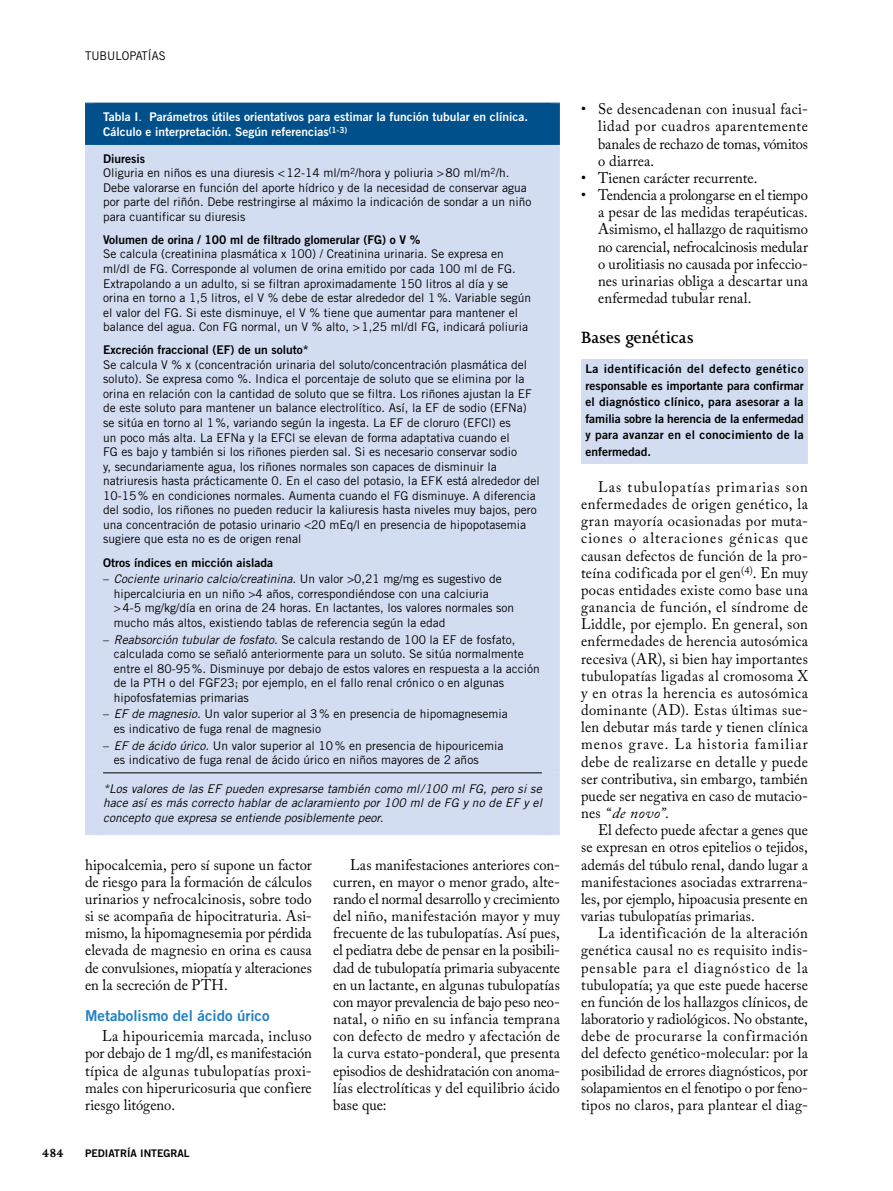
<style>
.page{position:relative;width:893px;height:1191px;background:#fff}
.page>*{position:absolute;margin:0;border:0;box-sizing:border-box;transform-origin:0 0}
.t1{font:600 18.75px "Joanna MT Std";letter-spacing:.005em;color:#000}
.t2{font:15.3px/17.1px "Adobe Caslon Pro";letter-spacing:.005em;color:#000;text-align:justify;scale:.95 1}
.t3{font:15px "Trade Gothic Bold Two";color:#2281c4}
.t4{font:700 13.5px "Joanna MT Std";color:#000}
.t5{font:12px/14.5px "Trade Gothic";color:#000}
.t6{font:12px/16.5px "Trade Gothic Bold Two";color:#000;text-align:justify}
.t7{font:italic 12px/14.5px "Trade Gothic";color:#000;text-align:justify}
.t8{font:12px/14.5px "Trade Gothic Bold Two";color:#fff}
.t9{font:12px "Trade Gothic";color:#000;scale:.95 1}
.t10{font:10.5px "Trade Gothic Bold Two";color:#000}
.s1{font-family:"Trade Gothic"}
.s2{font-style:italic}
</style>
<div class="page">
<div style="left:581px;top:359px;width:227px;height:105px;background:#d3ddf2"></div>
<div style="left:94px;top:103px;width:457px;height:41px;background:#00508c"></div>
<div style="left:103px;top:145px;width:439px;height:689px;background:#d3ddf2"></div>
<div style="left:85px;top:773px;width:18px;height:61px;background:#d3ddf2"></div>
<div style="left:542px;top:773px;width:18px;height:61px;background:#d3ddf2"></div>
<hr style="left:85px;top:834px;width:475px;height:1px;background:#d3ddf2">
<div style="left:85px;top:145px;width:18px;height:628px;background:#d3ddf2"></div>
<div style="left:542px;top:145px;width:18px;height:628px;background:#d3ddf2"></div>
<hr style="left:103px;top:772px;width:439px;height:1px;background:#000">
<div style="left:85px;top:103px;width:18px;height:41px;background:#00508c"></div>
<div style="left:542px;top:103px;width:18px;height:41px;background:#00508c"></div>
<hr style="left:85px;top:144px;width:475px;height:1px;background:#00508c">
<p class="t9" style="left:85px;top:49px;width:86px">Tubulopatías</p>
<p class="t8" style="left:103px;top:110px;width:427px">Tabla I<span class="s1">.</span> Parámetros útiles orientativos para estimar la función tubular en clínica.<br>Cálculo e interpretación. Según referencias<sup>(1-3)</sup></p>
<p class="t6" style="left:103px;top:150px;width:43px">Diuresis</p>
<p class="t5" style="left:103px;top:165px;width:430px">Oliguria en niños es una diuresis &lt;12-14 ml/m<sup>2</sup>/hora y poliuria &gt;80 ml/m<sup>2</sup>/h.<br>Debe valorarse en función del aporte hídrico y de la necesidad de conservar agua por parte del riñón. Debe restringirse al máximo la indicación de sondar a un niño para cuantificar su diuresis</p>
<p class="t6" style="left:103px;top:231px;width:319px">Volumen de orina / 100 ml de filtrado glomerular (FG) o V %</p>
<p class="t5" style="left:103px;top:247px;width:429px">Se calcula (creatinina plasmática x 100) / Creatinina urinaria. Se expresa en ml/dl de FG. Corresponde al volumen de orina emitido por cada 100 ml de FG.<br>Extrapolando a un adulto, si se filtran aproximadamente 150 litros al día y se orina en torno a 1,5 litros, el V % debe de estar alrededor del 1%. Variable según el valor del FG. Si este disminuye, el V % tiene que aumentar para mantener el balance del agua. Con FG normal, un V % alto, &gt;1,25 ml/dl FG, indicará poliuria</p>
<p class="t6" style="left:103px;top:341px;width:207px">Excreción fraccional (EF) de un soluto*</p>
<p class="t5" style="left:103px;top:357px;width:438px">Se calcula V % x (concentración urinaria del soluto/concentración plasmática del soluto). Se expresa como %. Indica el porcentaje de soluto que se elimina por la orina en relación con la cantidad de soluto que se filtra. Los riñones ajustan la EF de este soluto para mantener un balance electrolítico. Así, la EF de sodio (EFNa) se sitúa en torno al 1%, variando según la ingesta. La EF de cloruro (EFCl) es<br>un poco más alta. La EFNa y la EFCl se elevan de forma adaptativa cuando el<br>FG es bajo y también si los riñones pierden sal. Si es necesario conservar sodio<br>y, secundariamente agua, los riñones normales son capaces de disminuir la natriuresis hasta prácticamente 0. En el caso del potasio, la EFK está alrededor del 10-15% en condiciones normales. Aumenta cuando el FG disminuye. A diferencia del sodio, los riñones no pueden reducir la kaliuresis hasta niveles muy bajos, pero una concentración de potasio urinario &lt;20 mEq/l en presencia de hipopotasemia sugiere que esta no es de origen renal</p>
<p class="t6" style="left:103px;top:554px;width:171px">Otros índices en micción aislada</p>
<p class="t5" style="left:114px;top:571px;width:402px;text-indent:-11px">– <span class="s2">Cociente urinario calcio/creatinina.</span> Un valor &gt;0,21 mg/mg es sugestivo de hipercalciuria en un niño &gt;4 años, correspondiéndose con una calciuria &gt;4-5 mg/kg/día en orina de 24 horas. En lactantes, los valores normales son mucho más altos, existiendo tablas de referencia según la edad</p>
<p class="t5" style="left:114px;top:632px;width:428px;text-indent:-11px">– <span class="s2">Reabsorción tubular de fosfato.</span> Se calcula restando de 100 la EF de fosfato, calculada como se señaló anteriormente para un soluto. Se sitúa normalmente entre el 80-95%. Disminuye por debajo de estos valores en respuesta a la acción de la PTH o del FGF23; por ejemplo, en el fallo renal crónico o en algunas hipofosfatemias primarias</p>
<p class="t5" style="left:114px;top:706px;width:396px;text-indent:-11px">– <span class="s2">EF de magnesio.</span> Un valor superior al 3% en presencia de hipomagnesemia es indicativo de fuga renal de magnesio</p>
<p class="t5" style="left:114px;top:738px;width:391px;text-indent:-11px">– <span class="s2">EF de ácido úrico.</span> Un valor superior al 10% en presencia de hipouricemia es indicativo de fuga renal de ácido úrico en niños mayores de 2 años</p>
<p class="t7" style="left:103px;top:781px;width:440px">*Los valores de las EF pueden expresarse también como ml/100 ml FG, pero si se hace así es más correcto hablar de aclaramiento por 100 ml de FG y no de EF y el concepto que expresa se entiende posiblemente peor.</p>
<p class="t2" style="left:85px;top:855px;width:240px">hipocalcemia, pero sí supone un factor de riesgo para la formación de cálculos urinarios y nefrocalcinosis, sobre todo si se acompaña de hipocitraturia. Asi&shy;mismo, la hipomagnesemia por pérdida elevada de magnesio en orina es causa de convulsiones, miopatía y alteraciones en la secreción de PTH.</p>
<p class="t3" style="left:85px;top:1006px;width:186px">Metabolismo del ácido úrico</p>
<p class="t2" style="left:85px;top:1027px;width:240px;text-indent:17px">La hipouricemia marcada, incluso por debajo de 1 mg/dl, es manifestación típica de algunas tubulopatías proxi&shy;males con hiperuricosuria que confiere riesgo litógeno.</p>
<p class="t4" style="left:42px;top:1145px;width:23px">484</p>
<p class="t10" style="left:85px;top:1146px;width:106px">PEDIATRÍA INTEGRAL</p>
<p class="t2" style="left:333px;top:855px;width:240px;text-indent:17px">Las manifestaciones anteriores con&shy;curren, en mayor o menor grado, alte&shy;rando el normal desarrollo y crecimiento del niño, manifestación mayor y muy frecuente de las tubulopatías. Así pues, el pediatra debe de pensar en la posibili&shy;dad de tubulopatía primaria subyacente en un lactante, en algunas tubulopatías con mayor prevalencia de bajo peso neo&shy;natal, o niño en su infancia temprana con defecto de medro y afectación de la curva estato-ponderal, que presenta episodios de deshidratación con anoma&shy;lías electrolíticas y del equilibrio ácido base que:</p>
<p class="t2" style="left:598px;top:100px;width:222px;text-indent:-17px">• Se desencadenan con inusual faci&shy;lidad por cuadros aparentemente banales de rechazo de tomas, vómitos o diarrea.</p>
<p class="t2" style="left:581px;top:169px;width:187px">• Tienen carácter recurrente.</p>
<p class="t2" style="left:598px;top:186px;width:222px;text-indent:-17px">• Tendencia a prolongarse en el tiempo a pesar de las medidas terapéuticas.<br>Asimismo, el hallazgo de raquitismo no carencial, nefrocalcinosis medular o urolitiasis no causada por infeccio&shy;nes urinarias obliga a descartar una enfermedad tubular renal.</p>
<p class="t1" style="left:581px;top:327px;width:114px">Bases genéticas</p>
<p class="t6" style="left:585px;top:360px;width:220px">La identificación del defecto genético responsable es importante para confirmar el diagnóstico clínico, para asesorar a la familia sobre la herencia de la enfermedad y para avanzar en el conocimiento de la enfermedad.</p>
<p class="t2" style="left:581px;top:478px;width:240px;text-indent:17px">Las tubulopatías primarias son enfermedades de origen genético, la gran mayoría ocasionadas por muta&shy;ciones o alteraciones génicas que causan defectos de función de la pro&shy;teína codificada por el gen<sup>(4)</sup>. En muy pocas entidades existe como base una ganancia de función, el síndrome de Liddle, por ejemplo. En general, son enfermedades de herencia autosómica recesiva (AR), si bien hay importantes tubulopatías ligadas al cromosoma X y en otras la herencia es autosómica dominante (AD). Estas últimas sue&shy;len debutar más tarde y tienen clínica menos grave. La historia familiar debe de realizarse en detalle y puede ser contributiva, sin embargo, también puede ser negativa en caso de mutacio&shy;nes <span class="s2">“de novo”.</span></p>
<p class="t2" style="left:581px;top:821px;width:240px;text-indent:17px">El defecto puede afectar a genes que se expresan en otros epitelios o tejidos, además del túbulo renal, dando lugar a manifestaciones asociadas extrarrena&shy;les, por ejemplo, hipoacusia presente en varias tubulopatías primarias.</p>
<p class="t2" style="left:581px;top:924px;width:240px;text-indent:17px">La identificación de la alteración genética causal no es requisito indis&shy;pensable para el diagnóstico de la tubulopatía; ya que este puede hacerse en función de los hallazgos clínicos, de laboratorio y radiológicos. No obstante, debe de procurarse la confirmación del defecto genético-molecular: por la posibilidad de errores diagnósticos, por solapamientos en el fenotipo o por feno&shy;tipos no claros, para plantear el diag-</p>
</div>
